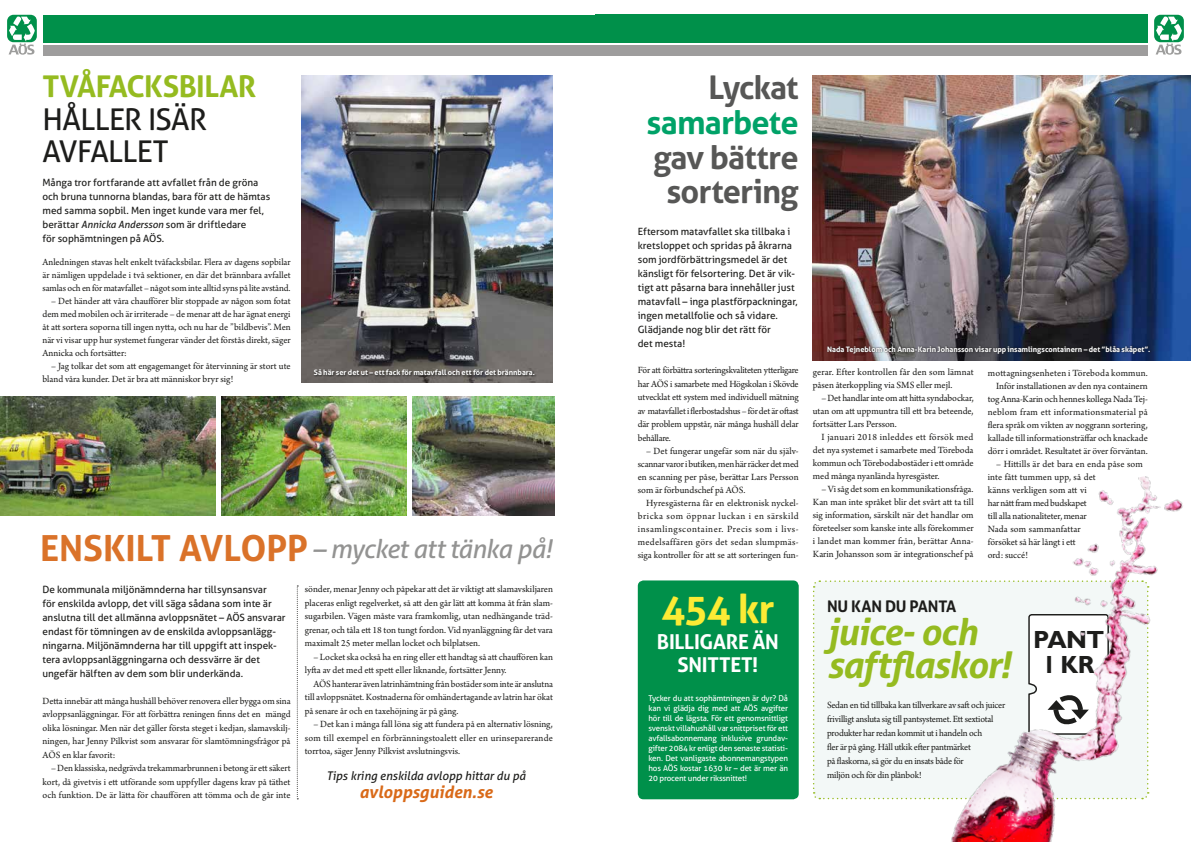
<style>
.page{position:relative;width:1191px;height:842px;background:#fff}
.page>*{position:absolute;margin:0;border:0;box-sizing:border-box;transform-origin:0 0}
.t1{font:700 40px "Aller";color:#fceb35}
.t2{font:italic 700 36.9px/33px "Aller";letter-spacing:-.03em;color:#95bb20}
.t3{font:700 32.5px/34.7px "Aller";letter-spacing:-.03em;color:#575756;text-align:center}
.t4{font:700 32.5px "Aller";letter-spacing:-.025em;color:#00a268}
.t5{font:30px/32.5px "Aller";letter-spacing:-.02em;color:#1d1d1b}
.t6{font:700 30px "Aller";letter-spacing:-.02em;color:#95bb20}
.t7{font:italic 26px "Aller";letter-spacing:-.035em;color:#939392}
.t8{font:700 24.8px/25.2px "Gill Sans";letter-spacing:-.025em;color:#1d1d1b;text-align:center}
.t9{font:700 20.5px/23px "Aller";letter-spacing:-.015em;color:#fff;text-align:center}
.t10{font:italic 700 17px "Aller";color:#d96a19}
.t11{font:700 16px "Aller";letter-spacing:-.015em;color:#1d1d1b}
.t12{font:italic 12px "Aller";color:#1d1d1b}
.t13{font:10px/13px "Arno Pro";letter-spacing:-.005em;color:#1d1d1b;text-align:justify}
.t14{font:10px/14px "Aller";letter-spacing:-.005em;color:#1d1d1b}
.t15{font:8px/10px "Aller";letter-spacing:-.02em;color:#fff;text-align:justify}
.t16{font:700 7.5px "Aller";color:#fff}
.s1{font-style:italic}
.s2{font-weight:700;font-style:normal;font-size:36px;color:#da7229}
</style>
<div class="page">
<div style="left:595px;top:15px;width:553px;height:28px;background:#00904a"></div>
<div style="left:595px;top:45px;width:553px;height:10px;background:#9e9d9d"></div>
<svg style="left:1154px;top:15px;width:29px;height:27px"></svg>
<svg style="left:1155px;top:17px;width:26px;height:38px"></svg>
<div style="left:43px;top:15px;width:552px;height:28px;background:#00904a"></div>
<div style="left:43px;top:45px;width:552px;height:10px;background:#9e9d9d"></div>
<div style="left:7px;top:15px;width:30px;height:27px;background:#00904a;border-radius:6px"></div>
<svg style="left:9px;top:16px;width:26px;height:39px"></svg>
<div style="left:813px;top:580px;width:50px;height:220px;background:#f3f8f7"></div>
<img style="left:863px;top:476px;width:320px;height:366px">
<div style="left:638px;top:580px;width:160px;height:219px;background:#00904a;border-radius:6px"></div>
<img style="left:813px;top:75px;width:378px;height:285px">
<svg style="left:297px;top:585px;width:1px;height:214px"></svg>
<img style="left:221px;top:396px;width:186px;height:120px">
<img style="left:412px;top:396px;width:142px;height:120px">
<img style="left:0;top:396px;width:215px;height:120px">
<div style="left:826px;top:345px;width:326px;height:11px;background:#1d1d1b;opacity:.9"></div>
<img style="left:302px;top:76px;width:251px;height:307px">
<div style="left:313px;top:368px;width:224px;height:10px;background:#1d1d1b;opacity:.9"></div>
<h3 class="t6" style="left:43px;top:68px;width:215px">TVÅFACKSBILAR</h3>
<h3 class="t5" style="left:43px;top:103px;width:166px">HÅLLER ISÄR<br>AVFALLET</h3>
<p class="t14" style="left:43px;top:175px;width:229px">Många tror fortfarande att avfallet från de gröna och bruna tunnorna blandas, bara för att de hämtas med samma sopbil. Men inget kunde vara mer fel, berättar <span class="s1">Annicka Andersson</span> som är driftledare<br>för sophämtningen på AÖS.</p>
<p class="t13" style="left:43px;top:256px;width:250px">Anledningen stavas helt enkelt tvåfacksbilar. Flera av dagens sopbilar är nämligen uppdelade i två sektioner, en där det brännbara avfallet samlas och en för matavfallet – något som inte alltid syns på lite avstånd.</p>
<p class="t13" style="left:43px;top:295px;width:250px;text-indent:9px">– Det händer att våra chaufförer blir stoppade av någon som fotat dem med mobilen och är irriterade – de menar att de har ägnat energi åt att sortera soporna till ingen nytta, och nu har de ”bildbevis”. Men när vi visar upp hur systemet fungerar vänder det förstås direkt, säger Annicka och fortsätter:</p>
<p class="t13" style="left:43px;top:360px;width:250px;line-height:13.5px;text-indent:9px">– Jag tolkar det som att engagemanget för återvinning är stort ute bland våra kunder. Det är bra att människor bryr sig!</p>
<p class="t16" style="left:314px;top:368px;width:223px">Så här ser det ut – ett fack för matavfall och ett för det brännbara.</p>
<h3 class="t7" style="left:40px;top:533px;width:513px"><span class="s2">ENSKILT AVLOPP</span> – mycket att tänka på!</h3>
<p class="t14" style="left:43px;top:582px;width:244px">De kommunala miljönämnderna har tillsynsansvar<br>för enskilda avlopp, det vill säga sådana som inte är anslutna till det allmänna avloppsnätet – AÖS ansvarar endast för tömningen av de enskilda avloppsanlägg&shy;ningarna. Miljönämnderna har till uppgift att inspek&shy;tera avloppsanläggningarna och dessvärre är det ungefär hälften av dem som blir underkända.</p>
<p class="t13" style="left:43px;top:695px;width:250px;line-height:13.5px">Detta innebär att många hushåll behöver renovera eller bygga om sina avloppsanläggningar. För att förbättra reningen finns det en mängd olika lösningar. Men när det gäller första steget i kedjan, slamavskilj&shy;ningen, har Jenny Pilkvist som ansvarar för slamtömningsfrågor på AÖS en klar favorit:</p>
<p class="t13" style="left:43px;top:762px;width:250px;line-height:13.5px;text-indent:9px">– Den klassiska, nedgrävda trekammarbrunnen i betong är ett säkert kort, då givetvis i ett utförande som uppfyller dagens krav på täthet och funktion. De är lätta för chauffören att tömma och de går inte</p>
<p class="t13" style="left:305px;top:583px;width:250px;line-height:13.5px">sönder, menar Jenny och påpekar att det är viktigt att slamavskiljaren placeras enligt regelverket, så att den går lätt att komma åt från slam&shy;sugarbilen. Vägen måste vara framkomlig, utan nedhängande träd&shy;grenar, och tåla ett 18 ton tungt fordon. Vid nyanläggning får det vara maximalt 25 meter mellan locket och bilplatsen.</p>
<p class="t13" style="left:305px;top:651px;width:250px;line-height:13.5px;text-indent:9px">– Locket ska också ha en ring eller ett handtag så att chauffören kan lyfta av det med ett spett eller liknande, fortsätter Jenny.</p>
<p class="t13" style="left:305px;top:678px;width:250px;line-height:13.5px;text-indent:9px">AÖS hanterar även latrinhämtning från bostäder som inte är anslutna till avloppsnätet. Kostnaderna för omhändertagande av latrin har ökat på senare år och en taxehöjning är på gång.</p>
<p class="t13" style="left:305px;top:718px;width:250px;line-height:13.5px;text-indent:9px">– Det kan i många fall löna sig att fundera på en alternativ lösning, som till exempel en förbränningstoalett eller en urinseparerande torrtoa, säger Jenny Pilkvist avslutningsvis.</p>
<p class="t12" style="left:326px;top:768px;width:201px">Tips kring enskilda avlopp hittar du på</p>
<h3 class="t10" style="left:359px;top:781px;width:135px">avloppsguiden.se</h3>
<h3 class="t3" style="left:708px;top:70px;width:92px">Lyckat</h3>
<h3 class="t4" style="left:646px;top:103px;width:154px">samarbete</h3>
<h3 class="t3" style="left:653px;top:140px;width:147px">gav bättre sortering</h3>
<p class="t14" style="left:638px;top:224px;width:161px">Eftersom matavfallet ska tillbaka i kretsloppet och spridas på åkrarna som jordförbättringsmedel är det känsligt för felsortering. Det är vik&shy;tigt att påsarna bara innehåller just matavfall – inga plastförpackningar, ingen metallfolie och så vidare.<br>Glädjande nog blir det rätt för<br>det mesta!</p>
<p class="t13" style="left:638px;top:364px;width:162px;line-height:13.5px">För att förbättra sorteringskvaliteten ytterligare har AÖS i samarbete med Högskolan i Skövde utvecklat ett system med individuell mätning av matavfallet i flerbostadshus – för det är oftast där problem uppstår, när många hushåll delar behållare.</p>
<p class="t13" style="left:638px;top:445px;width:162px;text-indent:9px">– Det fungerar ungefär som när du själv&shy;scannar varor i butiken, men här räcker det med en scanning per påse, berättar Lars Persson som är förbundschef på AÖS.</p>
<p class="t13" style="left:638px;top:497px;width:162px;text-indent:9px">Hyresgästerna får en elektronisk nyckel&shy;bricka som öppnar luckan i en särskild insamlingscontainer. Precis som i livs&shy;medelsaffären görs det sedan slumpmäs&shy;siga kontroller för att se att sorteringen fun-</p>
<h1 class="t1" style="left:661px;top:584px;width:115px">454 kr</h1>
<h3 class="t9" style="left:657px;top:630px;width:123px">BILLIGARE ÄN<br>SNITTET!</h3>
<p class="t15" style="left:648px;top:693px;width:141px">Tycker du att sophämtningen är dyr? Då kan vi glädja dig med att AÖS avgifter hör till de lägsta. För ett genomsnittligt svenskt villahushåll var snittpriset för ett avfallsabonnemang inklusive grundav&shy;gifter 2084 kr enligt den senaste statisti&shy;ken. Det vanligaste abonnemangstypen hos AÖS kostar 1630 kr – det är mer än 20 procent under rikssnittet!</p>
<p class="t16" style="left:827px;top:344px;width:325px">Nada Tejneblom och Anna-Karin Johansson visar upp insamlingscontainern – det ”blåa skåpet”.</p>
<p class="t13" style="left:813px;top:366px;width:162px">gerar. Efter kontrollen får den som lämnat påsen återkoppling via SMS eller mejl.</p>
<p class="t13" style="left:813px;top:392px;width:162px;text-indent:9px">– Det handlar inte om att hitta syndabockar, utan om att uppmuntra till ett bra beteende, fortsätter Lars Persson.</p>
<p class="t13" style="left:813px;top:431px;width:162px;text-indent:9px">I januari 2018 inleddes ett försök med det nya systemet i samarbete med Töreboda kommun och Törebodabostäder i ett område med många nyanlända hyresgäster.</p>
<p class="t13" style="left:813px;top:483px;width:162px;text-indent:9px">– Vi såg det som en kommunikationsfråga.<br>Kan man inte språket blir det svårt att ta till sig information, särskilt när det handlar om företeelser som kanske inte alls förekommer i landet man kommer från, berättar Anna-Karin Johansson som är integrationschef på</p>
<p class="t13" style="left:987px;top:367px;width:162px;text-align:right">mottagningsenheten i Töreboda kommun.<br>Inför installationen av den nya containern tog Anna-Karin och hennes kollega Nada Tej&shy;neblom fram ett informationsmaterial på flera språk om vikten av noggrann sortering, kallade till informationsträffar och knackade dörr i området. Resultatet är över förväntan.</p>
<p class="t13" style="left:987px;top:458px;width:157px;text-align:left;text-indent:9px">– Hittills är det bara en enda påse som inte fått tummen upp, så det<br>känns verkligen som att vi<br>har nått fram med budskapet<br>till alla nationaliteter, menar<br>Nada som sammanfattar<br>försöket så här långt i ett<br>ord: succé!</p>
<h3 class="t11" style="left:827px;top:597px;width:131px">NU KAN DU PANTA</h3>
<h2 class="t2" style="left:827px;top:615px;width:185px">juice- och saftflaskor!</h2>
<p class="t13" style="left:827px;top:698px;width:180px;line-height:14px;text-align:left">Sedan en tid tillbaka kan tillverkare av saft och juicer frivilligt ansluta sig till pantsystemet. Ett sextiotal produkter har redan kommit ut i handeln och<br>fler är på gång. Håll utkik efter pantmärket<br>på flaskorna, så gör du en insats både för<br>miljön och för din plånbok!</p>
<h3 class="t8" style="left:1033px;top:628px;width:73px">PANT<br>1 KR</h3>
</div>
